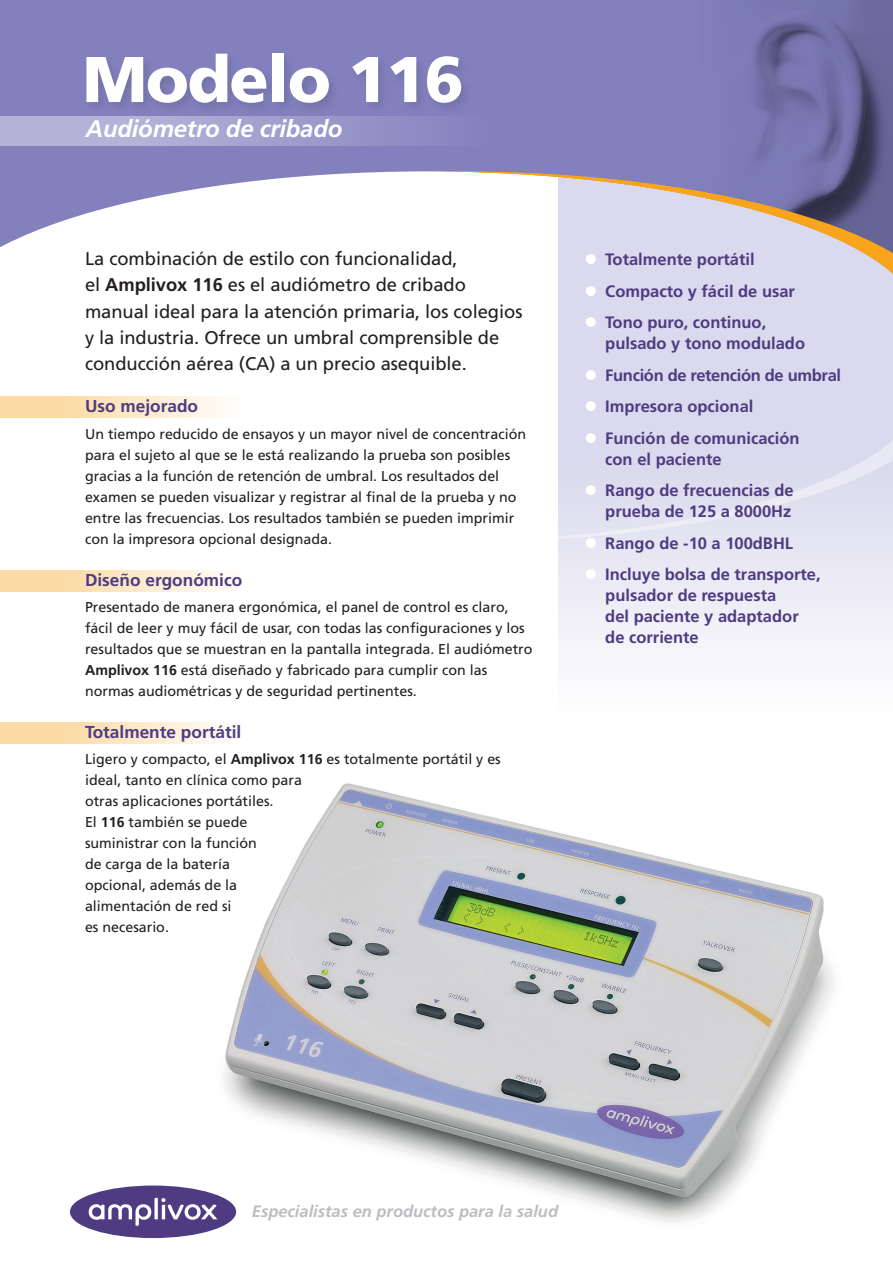
<style>
.page{position:relative;width:893px;height:1263px;background:#fff}
.page>*{position:absolute;margin:0;border:0;box-sizing:border-box;transform-origin:0 0}
.t1{font:900 64.5px "Frutiger LT Std";letter-spacing:-.02em;color:#fff}
.t2{font:italic 700 24px "Frutiger LT Std";letter-spacing:-.01em;color:#fff}
.t3{font:18.3px/26.2px "Frutiger LT Std";letter-spacing:-.005em;color:#231f20}
.t4{font:700 17.25px "Frutiger LT Std";color:#4e3b81}
.t5{font:700 16.5px/21px "Frutiger LT Std";color:#4e3b81}
.t6{font:italic 700 16.5px "Frutiger LT Std";color:#bcbdc0}
.t7{font:700 16.5px "Frutiger LT Std";letter-spacing:-.02em;color:#4e3b81}
.t8{font:14.25px/21px "Frutiger LT Std";color:#231f20}
.s1{font-weight:700}
.s2{font-size:28.5px;color:#fff}
</style>
<div class="page">
<svg style="left:558px;top:326px;width:335px;height:323px"></svg>
<svg style="left:558px;top:400px;width:335px;height:142px;background:#dddcee"></svg>
<svg style="left:0;top:0;width:694px;height:247px;fill:#8281be"></svg>
<div style="left:558px;top:304px;width:335px;height:22px;background:#dad9ed"></div>
<img style="left:694px;top:0;width:199px;height:171px">
<div style="left:0;top:116px;width:662px;height:29px;background:linear-gradient(to right,#bbbadb,#7877b9)"></div>
<svg style="left:441px;top:171px;width:452px;height:133px;fill:#dad9ed"></svg>
<div style="left:0;top:397px;width:326px;height:21px;background:linear-gradient(to right,#fcd697,#fff)"></div>
<div style="left:0;top:570px;width:326px;height:21px;background:linear-gradient(to right,#fcd697,#fff)"></div>
<div style="left:0;top:722px;width:326px;height:21px;background:linear-gradient(to right,#fcd697,#fff)"></div>
<img style="left:181px;top:783px;width:653px;height:454px">
<div style="left:83px;top:50px;width:391px;height:66px;background:#231f20;opacity:.15"></div>
<div style="left:70px;top:1185px;width:166px;height:53px;background:#4e3b81;border-radius:50%"></div>
<svg style="left:89px;top:1198px;width:128px;height:28px"></svg>
<h1 class="t1" style="left:83px;top:40px;width:383px">Modelo 116</h1>
<h2 class="t2" style="left:86px;top:115px;width:258px">Audiómetro de cribado</h2>
<p class="t3" style="left:85px;top:246px;width:439px">La combinación de estilo con funcionalidad,<br>el <span class="s1">Amplivox 116</span> es el audiómetro de cribado manual ideal para la atención primaria, los colegios y la industria. Ofrece un umbral comprensible de conducción aérea (CA) a un precio asequible.</p>
<p class="t4" style="left:85px;top:396px;width:115px">Uso mejorado</p>
<p class="t8" style="left:85px;top:423px;width:443px">Un tiempo reducido de ensayos y un mayor nivel de concentración para el sujeto al que se le está realizando la prueba son posibles gracias a la función de retención de umbral. Los resultados del examen se pueden visualizar y registrar al final de la prueba y no entre las frecuencias. Los resultados también se pueden imprimir con la impresora opcional designada.</p>
<p class="t4" style="left:85px;top:569px;width:159px">Diseño ergonómico</p>
<p class="t8" style="left:85px;top:596px;width:449px">Presentado de manera ergonómica, el panel de control es claro, fácil de leer y muy fácil de usar, con todas las configuraciones y los resultados que se muestran en la pantalla integrada. El audiómetro <span class="s1">Amplivox 116</span> está diseñado y fabricado para cumplir con las normas audiométricas y de seguridad pertinentes.</p>
<p class="t4" style="left:85px;top:722px;width:158px">Totalmente portátil</p>
<p class="t8" style="left:85px;top:749px;width:417px">Ligero y compacto, el <span class="s1">Amplivox 116</span> es totalmente portátil y es ideal, tanto en clínica como para<br>otras aplicaciones portátiles.<br>El <span class="s1">116</span> también se puede<br>suministrar con la función<br>de carga de la batería<br>opcional, además de la<br>alimentación de red si<br>es necesario.</p>
<p class="t5" style="left:584px;top:249px;width:172px"><span class="s2">•</span> Totalmente portátil</p>
<p class="t5" style="left:584px;top:281px;width:213px"><span class="s2">•</span> Compacto y fácil de usar</p>
<p class="t5" style="left:605px;top:312px;width:201px;text-indent:-21px"><span class="s2">•</span> Tono puro, continuo, pulsado y tono modulado</p>
<p class="t7" style="left:584px;top:365px;width:259px"><span class="s2">•</span> Función de retención de umbral</p>
<p class="t5" style="left:584px;top:396px;width:171px"><span class="s2">•</span> Impresora opcional</p>
<p class="t5" style="left:605px;top:428px;width:196px;text-indent:-21px"><span class="s2">•</span> Función de comunicación con el paciente</p>
<p class="t5" style="left:584px;top:480px;width:211px;text-align:right"><span class="s2">•</span> Rango de frecuencias de prueba de 125 a 8000Hz</p>
<p class="t5" style="left:584px;top:533px;width:211px"><span class="s2">•</span> Rango de -10 a 100dBHL</p>
<p class="t5" style="left:605px;top:564px;width:217px;text-indent:-21px"><span class="s2">•</span> Incluye bolsa de transporte, pulsador de respuesta<br>del paciente y adaptador de corriente</p>
<p class="t6" style="left:252px;top:1201px;width:308px">Especialistas en productos para la salud</p>
</div>
